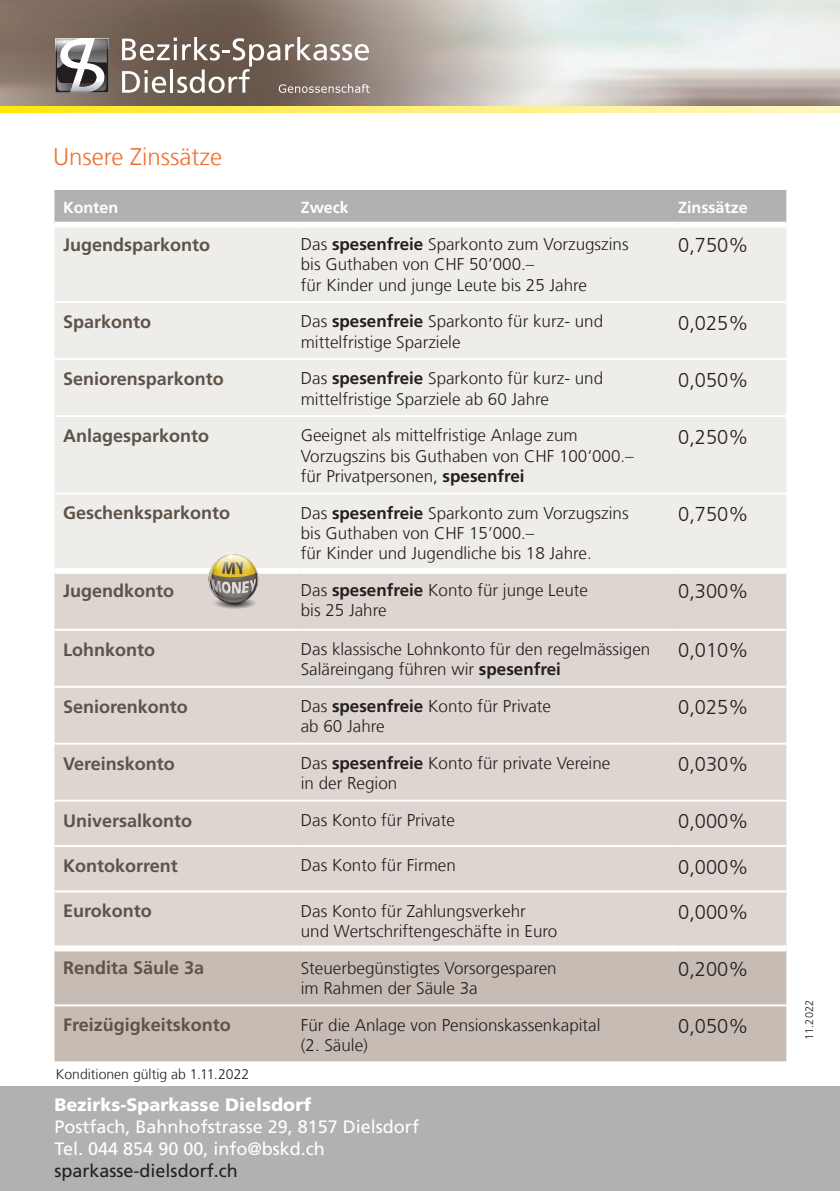
<style>
.page{position:relative;width:840px;height:1191px;background:#fff}
.page>*{position:absolute;margin:0;border:0;box-sizing:border-box;transform-origin:0 0}
.t1{font:300 24px "Frutiger LT Com";color:#f36e31}
.t2{font:300 20px "Frutiger LT Com";color:#231f20}
.t3{font:700 18px "Frutiger LT Com";color:#5e5349}
.t4{font:18px/22px "Frutiger LT Com";color:#fff}
.t5{font:900 18px "Frutiger LT Com";color:#fff}
.t6{font:18px "Frutiger LT Com";color:#231f20}
.t7{font:300 17px/20.4px "Frutiger LT Com";color:#231f20}
.t8{font:700 16px "Frutiger LT Com";color:#fff}
.t9{font:300 14px "Frutiger LT Com";color:#231f20}
.t10{font:300 11px "Frutiger LT Com";color:#231f20}
.s1{font-weight:700}
</style>
<div class="page">
<img style="left:0;top:0;width:839px;height:107px">
<svg style="left:0;top:107px;width:839px;height:5px;background:#feee73"></svg>
<div style="left:0;top:1086px;width:839px;height:105px;background:#b0b1b2"></div>
<div style="left:54px;top:190px;width:731px;height:32px;background:#b0b1b2"></div>
<div style="left:54px;top:228px;width:731px;height:340px;background:#efedea"></div>
<div style="left:54px;top:574px;width:731px;height:371px;background:#ddd5cf"></div>
<div style="left:54px;top:951px;width:731px;height:110px;background:#c6bcb3"></div>
<hr style="left:54px;top:301px;width:246px;height:2px;background:#fff">
<hr style="left:300px;top:301px;width:377px;height:2px;background:#fff">
<hr style="left:677px;top:301px;width:108px;height:2px;background:#fff">
<hr style="left:54px;top:1004px;width:246px;height:2px;background:#fff">
<hr style="left:300px;top:1004px;width:377px;height:2px;background:#fff">
<hr style="left:677px;top:1004px;width:108px;height:2px;background:#fff">
<hr style="left:54px;top:358px;width:246px;height:2px;background:#fff">
<hr style="left:300px;top:358px;width:377px;height:2px;background:#fff">
<hr style="left:677px;top:358px;width:108px;height:2px;background:#fff">
<hr style="left:54px;top:415px;width:246px;height:2px;background:#fff">
<hr style="left:300px;top:415px;width:377px;height:2px;background:#fff">
<hr style="left:677px;top:415px;width:108px;height:2px;background:#fff">
<hr style="left:54px;top:890px;width:246px;height:2px;background:#fff">
<hr style="left:300px;top:890px;width:377px;height:2px;background:#fff">
<hr style="left:677px;top:890px;width:108px;height:2px;background:#fff">
<hr style="left:54px;top:492px;width:246px;height:2px;background:#fff">
<hr style="left:300px;top:492px;width:377px;height:2px;background:#fff">
<hr style="left:677px;top:492px;width:108px;height:2px;background:#fff">
<hr style="left:54px;top:845px;width:246px;height:2px;background:#fff">
<hr style="left:300px;top:845px;width:377px;height:2px;background:#fff">
<hr style="left:677px;top:845px;width:108px;height:2px;background:#fff">
<hr style="left:54px;top:629px;width:246px;height:2px;background:#fff">
<hr style="left:300px;top:629px;width:377px;height:2px;background:#fff">
<hr style="left:677px;top:629px;width:108px;height:2px;background:#fff">
<hr style="left:54px;top:799px;width:246px;height:2px;background:#fff">
<hr style="left:300px;top:799px;width:377px;height:2px;background:#fff">
<hr style="left:677px;top:799px;width:108px;height:2px;background:#fff">
<hr style="left:54px;top:685px;width:246px;height:2px;background:#fff">
<hr style="left:300px;top:685px;width:377px;height:2px;background:#fff">
<hr style="left:677px;top:685px;width:108px;height:2px;background:#fff">
<hr style="left:54px;top:742px;width:246px;height:2px;background:#fff">
<hr style="left:300px;top:742px;width:377px;height:2px;background:#fff">
<hr style="left:677px;top:742px;width:108px;height:2px;background:#fff">
<div style="left:209px;top:554px;width:49px;height:28px;background:#efedea"></div>
<svg style="left:206px;top:555px;width:52px;height:54px"></svg>
<div style="left:224px;top:549px;width:15px;height:14px;background:#efedea;border-radius:50%"></div>
<svg style="left:208px;top:554px;width:50px;height:50px;background:#a49975"></svg>
<svg style="left:122px;top:37px;width:247px;height:56px;background:#8f8279"></svg>
<svg style="left:55px;top:39px;width:54px;height:54px"></svg>
<h1 class="t1" style="left:53px;top:143px;width:170px">Unsere Zinssätze</h1>
<p class="t8" style="left:63px;top:198px;width:57px">Konten</p>
<p class="t8" style="left:300px;top:198px;width:50px">Zweck</p>
<p class="t8" style="left:677px;top:198px;width:71px">Zinssätze</p>
<p class="t3" style="left:63px;top:234px;width:149px">Jugendsparkonto</p>
<p class="t7" style="left:300px;top:234px;width:329px">Das <span class="s1">spesenfreie</span> Sparkonto zum Vorzugszins bis Guthaben von CHF 50’000.–<br>für Kinder und junge Leute bis 25 Jahre</p>
<p class="t2" style="left:677px;top:234px;width:72px">0,750%</p>
<p class="t3" style="left:63px;top:311px;width:90px">Sparkonto</p>
<p class="t7" style="left:300px;top:311px;width:303px">Das <span class="s1">spesenfreie</span> Sparkonto für kurz- und mittelfristige Sparziele</p>
<p class="t2" style="left:677px;top:311px;width:72px">0,025%</p>
<p class="t3" style="left:63px;top:368px;width:162px">Seniorensparkonto</p>
<p class="t7" style="left:300px;top:368px;width:303px">Das <span class="s1">spesenfreie</span> Sparkonto für kurz- und mittelfristige Sparziele ab 60 Jahre</p>
<p class="t2" style="left:677px;top:368px;width:72px">0,050%</p>
<p class="t3" style="left:63px;top:425px;width:148px">Anlagesparkonto</p>
<p class="t7" style="left:300px;top:425px;width:334px">Geeignet als mittelfristige Anlage zum<br>Vorzugszins bis Guthaben von CHF 100‘000.– für Privatpersonen, <span class="s1">spesenfrei</span></p>
<p class="t2" style="left:677px;top:425px;width:72px">0,250%</p>
<p class="t3" style="left:63px;top:502px;width:169px">Geschenksparkonto</p>
<p class="t7" style="left:300px;top:503px;width:329px">Das <span class="s1">spesenfreie</span> Sparkonto zum Vorzugszins bis Guthaben von CHF 15’000.–<br>für Kinder und Jugendliche bis 18 Jahre.</p>
<p class="t2" style="left:677px;top:502px;width:72px">0,750%</p>
<p class="t3" style="left:63px;top:580px;width:113px">Jugendkonto</p>
<p class="t7" style="left:300px;top:580px;width:288px">Das <span class="s1">spesenfreie</span> Konto für junge Leute bis 25 Jahre</p>
<p class="t2" style="left:677px;top:580px;width:72px">0,300%</p>
<p class="t3" style="left:63px;top:639px;width:93px">Lohnkonto</p>
<p class="t7" style="left:300px;top:639px;width:351px">Das klassische Lohnkonto für den regelmässigen<br>Saläreingang führen wir <span class="s1">spesenfrei</span></p>
<p class="t2" style="left:677px;top:638px;width:72px">0,010%</p>
<p class="t3" style="left:63px;top:696px;width:126px">Seniorenkonto</p>
<p class="t7" style="left:300px;top:696px;width:252px">Das <span class="s1">spesenfreie</span> Konto für Private ab 60 Jahre</p>
<p class="t2" style="left:677px;top:695px;width:72px">0,025%</p>
<p class="t3" style="left:63px;top:753px;width:113px">Vereinskonto</p>
<p class="t7" style="left:300px;top:753px;width:311px">Das <span class="s1">spesenfreie</span> Konto für private Vereine in der Region</p>
<p class="t2" style="left:677px;top:752px;width:72px">0,030%</p>
<p class="t3" style="left:63px;top:810px;width:131px">Universalkonto</p>
<p class="t7" style="left:300px;top:810px;width:155px">Das Konto für Private</p>
<p class="t2" style="left:677px;top:809px;width:72px">0,000%</p>
<p class="t3" style="left:63px;top:855px;width:116px">Kontokorrent</p>
<p class="t7" style="left:300px;top:855px;width:156px">Das Konto für Firmen</p>
<p class="t2" style="left:677px;top:855px;width:72px">0,000%</p>
<p class="t3" style="left:63px;top:900px;width:90px">Eurokonto</p>
<p class="t7" style="left:300px;top:900px;width:258px">Das Konto für Zahlungsverkehr und Wertschriftengeschäfte in Euro</p>
<p class="t2" style="left:677px;top:900px;width:72px">0,000%</p>
<p class="t3" style="left:63px;top:957px;width:143px">Rendita Säule 3a</p>
<p class="t7" style="left:300px;top:957px;width:257px">Steuerbegünstigtes Vorsorgesparen im Rahmen der Säule 3a</p>
<p class="t2" style="left:677px;top:957px;width:72px">0,200%</p>
<p class="t3" style="left:63px;top:1014px;width:169px">Freizügigkeitskonto</p>
<p class="t7" style="left:300px;top:1014px;width:301px">Für die Anlage von Pensionskassenkapital (2. Säule)</p>
<p class="t2" style="left:677px;top:1014px;width:72px">0,050%</p>
<p class="t9" style="left:56px;top:1066px;width:195px">Konditionen gültig ab 1.11.2022</p>
<p class="t5" style="left:54px;top:1093px;width:258px">Bezirks-Sparkasse Dielsdorf</p>
<p class="t4" style="left:54px;top:1115px;width:366px">Postfach, Bahnhofstrasse 29, 8157 Dielsdorf<br>Tel. 044 854 90 00, info@bskd.ch</p>
<p class="t6" style="left:54px;top:1160px;width:185px">sparkasse-dielsdorf.ch</p>
<p class="t10" style="left:802px;top:1039px;width:41px;rotate:-90deg">11.2022</p>
</div>
